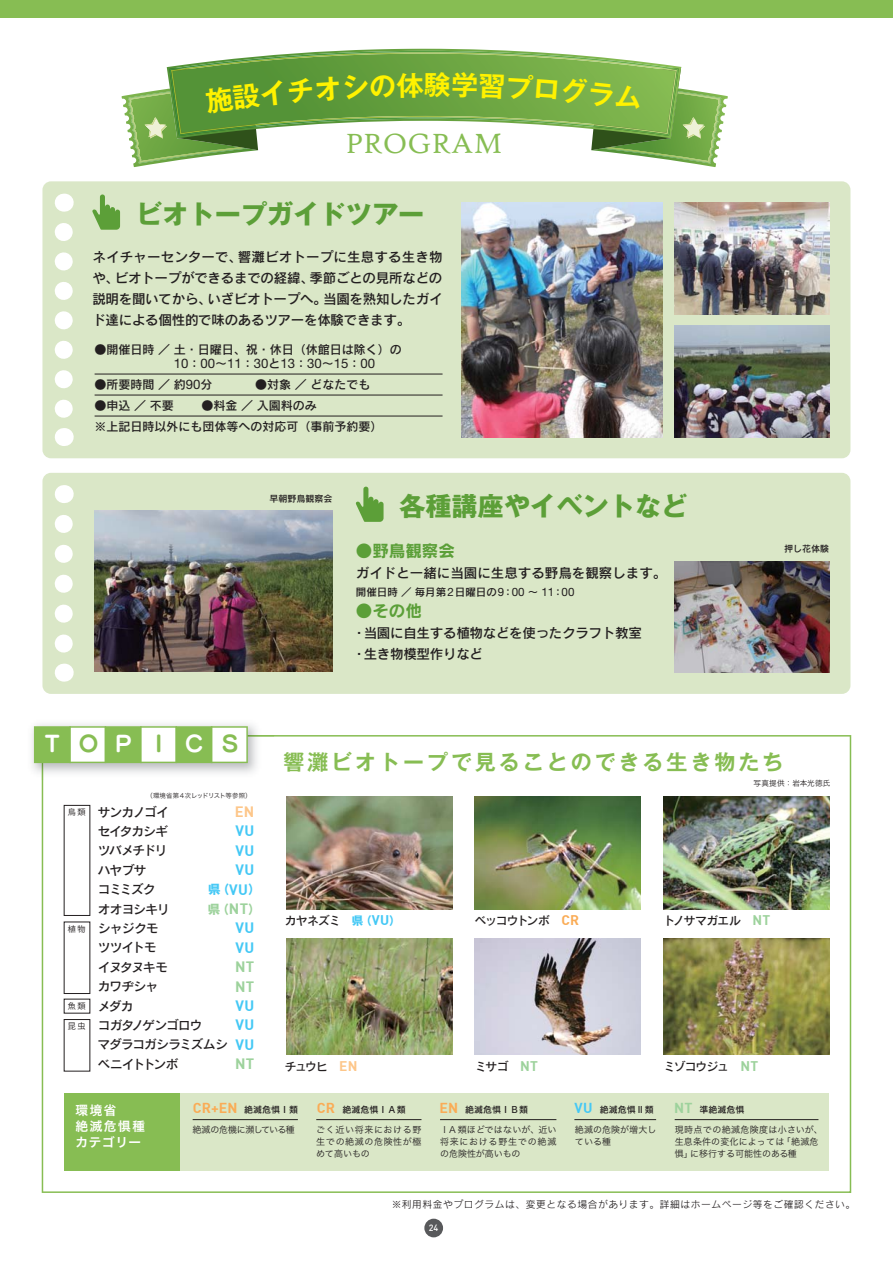
<style>
.page{position:relative;width:893px;height:1263px;background:#fff}
.page>*{position:absolute;margin:0;border:0;box-sizing:border-box;transform-origin:0 0}
.t1{font:29.85px "High Tower Text";color:#87bd53}
.t2{font:27px "Gothic MB101 Pro De Bold 90 msp RKSJ H";color:#fff200}
.t3{font:26.25px "Gothic MB101 Pro Bold 90 msp RKSJ H";color:#5c9f38}
.t4{font:22.2px "Seurat Pro B 90 msp RKSJ H";color:#fff}
.t5{font:21px "Gothic MB101 Pro De Bold 90 msp RKSJ H";letter-spacing:.14em;color:#87bd53}
.t6{font:16.5px "Rodin Pro B 90 msp RKSJ H";color:#5b9f38}
.t7{font:700 14.7px/19.4px "DIN";letter-spacing:.025em;color:#44c8f5;text-align:justify}
.t8{font:700 14.7px/19.4px "DIN";color:#9dd29c}
.t9{font:700 14.7px "DIN";color:#fdc689}
.t10{font:13.5px/21px "Rodin Pro DB 90 msp RKSJ H";letter-spacing:-.02em;color:#231f20;text-align:justify}
.t11{font:13.5px "Rodin Pro DB 90 msp RKSJ H";color:#231f20}
.t12{font:13.2px "Helvetica Neue LT Std";color:#231f20}
.t13{font:12.6px/16px "Hira Kaku Pro W6 90 msp RKSJ H";letter-spacing:.12em;color:#fff}
.t14{font:12.45px/19.4px "Rodin Pro DB 90 msp RKSJ H";letter-spacing:-.06em;color:#231f20}
.t15{font:12.45px/19.4px "Gothic MB101 Pro Bold 90 msp RKSJ H";color:#44c8f5}
.t16{font:12px/21px "Rodin Pro DB 90 msp RKSJ H";color:#231f20}
.t17{font:11.55px "Rodin Pro DB 90 msp RKSJ H";letter-spacing:-.07em;color:#231f20}
.t18{font:11.55px "Rodin Pro DB 90 msp RKSJ H";letter-spacing:-.1em;color:#231f20}
.t19{font:11.55px "Rodin Pro DB 90 msp RKSJ H";letter-spacing:-.045em;color:#231f20}
.t20{font:10.5px "Rodin Pro DB 90 msp RKSJ H";color:#231f20}
.t21{font:9.75px "Rodin Pro M 90 msp RKSJ H";letter-spacing:.06em;color:#231f20}
.t22{font:9px/12px "Hira Kaku Pro W3 90 msp RKSJ H";letter-spacing:.015em;color:#231f20;text-align:justify}
.t23{font:9px "Rodin Pro DB 90 msp RKSJ H";color:#231f20}
.t24{font:9px "Hira Kaku Pro W3 90 msp RKSJ H";letter-spacing:-.055em;color:#231f20}
.t25{font:500 9px "DIN";color:#fff}
.t26{font:8.1px "Koz Go Pro Regular 90 msp RKSJ H";letter-spacing:.16em;color:#231f20}
.t27{font:7.65px "Hira Kaku Pro W3 90 msp RKSJ H";letter-spacing:.02em;color:#231f20}
.t28{font:6.45px "Hira Kaku Pro W3 90 msp RKSJ H";letter-spacing:-.05em;color:#231f20}
.s1{font-family:"Rodin Pro DB 90 msp RKSJ H";font-size:12px}
.s2{font-family:"Helvetica Neue LT Std";font-size:13.2px}
.s3{font-family:"Helvetica Neue LT Std";font-size:11.55px}
.s4{color:#87bd53}
.s5{font-family:"DIN";font-weight:700;font-size:14.7px}
.s6{color:#9dd29c}
.s7{font-family:"DIN";font-weight:700;font-size:14.7px;color:#9dd29c}
.s8{font-family:"Gothic MB101 Pro Bold 90 msp RKSJ H";color:#44c8f5}
.s9{font-family:"DIN";font-weight:700;font-size:13.65px;color:#44c8f5}
.s10{font-family:"DIN";font-weight:700;font-size:13.65px;color:#faac56}
.s11{font-family:"DIN";font-weight:700;font-size:13.65px;color:#9dd29c}
.s12{font-family:"DIN";font-weight:700;font-size:13.65px;color:#fdc689}
.s13{font-family:"DIN";font-weight:700;font-size:14.1px;color:#faac56}
.s14{font-family:"DIN";font-weight:700;font-size:14.1px;color:#44c8f5}
.s15{font-family:"DIN";font-weight:700;font-size:14.1px;color:#9dd29c}
</style>
<div class="page">
<div style="left:0;top:0;width:893px;height:17px;background:#87bd53"></div>
<div style="left:42px;top:181px;width:808px;height:277px;background:#dae7c7;border-radius:9px"></div>
<hr style="left:95px;top:374px;width:347px;height:1px;background:#231f20">
<hr style="left:95px;top:395px;width:347px;height:1px;background:#231f20">
<hr style="left:95px;top:416px;width:347px;height:1px;background:#231f20">
<div style="left:42px;top:473px;width:808px;height:221px;background:#dae7c7;border-radius:9px"></div>
<svg style="left:92px;top:194px;width:28px;height:36px"></svg>
<svg style="left:356px;top:487px;width:27px;height:35px"></svg>
<svg style="left:64px;top:194px;width:1px;height:18px"></svg>
<svg style="left:55px;top:232px;width:18px;height:186px"></svg>
<svg style="left:64px;top:428px;width:1px;height:18px"></svg>
<svg style="left:64px;top:485px;width:1px;height:18px"></svg>
<svg style="left:55px;top:524px;width:18px;height:129px"></svg>
<svg style="left:64px;top:664px;width:1px;height:18px"></svg>
<img style="left:461px;top:203px;width:202px;height:234px">
<img style="left:675px;top:203px;width:154px;height:111px">
<img style="left:675px;top:325px;width:154px;height:112px">
<img style="left:675px;top:562px;width:154px;height:111px">
<img style="left:95px;top:511px;width:237px;height:161px">
<img style="left:42px;top:735px;width:809px;height:458px">
<hr style="left:193px;top:1119px;width:105px;height:1px;background:#231f20">
<hr style="left:316px;top:1119px;width:105px;height:1px;background:#231f20">
<hr style="left:440px;top:1119px;width:116px;height:1px;background:#231f20">
<hr style="left:574px;top:1119px;width:82px;height:1px;background:#231f20">
<hr style="left:675px;top:1119px;width:143px;height:1px;background:#231f20">
<img style="left:32px;top:724px;width:225px;height:56px">
<img style="left:42px;top:735px;width:232px;height:45px">
<svg style="left:34px;top:726px;width:214px;height:37px"></svg>
<div style="left:424px;top:1219px;width:19px;height:18px;background:#58595b;border-radius:50%"></div>
<svg style="left:122px;top:49px;width:604px;height:118px"></svg>
<h2 class="t2" style="left:424px;top:75px;width:29px">験</h2>
<h1 class="t1" style="left:345px;top:131px;width:159px">PROGRAM</h1>
<h3 class="t3" style="left:136px;top:205px;width:290px">ビオトープガイドツアー</h3>
<p class="t10" style="left:92px;top:248px;width:352px">ネイチャーセンターで、響灘ビオトープに生息する生き物や、ビオトープができるまでの経緯、季節ごとの見所などの説明を聞いてから、いざビオトープへ。当園を熟知したガイド達による個性的で味のあるツアーを体験できます。</p>
<p class="t16" style="left:95px;top:341px;width:309px">●開催日時／土・日曜日、祝・休日（休館日は除く）の</p>
<p class="t12" style="left:174px;top:356px;width:203px">10<span class="s1">：</span>00<span class="s1">～</span>11<span class="s1">：</span>30<span class="s1">と</span>13<span class="s1">：</span>30<span class="s1">～</span>15<span class="s1">：</span>00</p>
<p class="t16" style="left:95px;top:376px;width:120px">●所要時間／約<span class="s2">90</span>分</p>
<p class="t16" style="left:255px;top:376px;width:117px">●対象／どなたでも</p>
<p class="t16" style="left:95px;top:397px;width:81px">●申込／不要</p>
<p class="t16" style="left:95px;top:397px;width:290px;text-indent:107px">●料金／入園料のみ<br>※上記日時以外にも団体等への対応可（事前予約要）</p>
<p class="t23" style="left:269px;top:495px;width:64px">早朝野鳥観察会</p>
<h3 class="t3" style="left:399px;top:497px;width:290px">各種講座やイベントなど</h3>
<p class="t6" style="left:356px;top:545px;width:100px">●野鳥観察会</p>
<p class="t11" style="left:356px;top:568px;width:312px">ガイドと一緒に当園に生息する野鳥を観察します。</p>
<p class="t20" style="left:356px;top:588px;width:220px">開催日時／毎月第<span class="s3">2</span>日曜日の<span class="s3">9</span>：<span class="s3">00</span> ～ <span class="s3">11</span>：<span class="s3">00</span></p>
<p class="t6" style="left:356px;top:605px;width:67px">●その他</p>
<p class="t10" style="left:352px;top:624px;width:291px">・当園に自生する植物などを使ったクラフト教室・生き物模型作りなど</p>
<p class="t23" style="left:784px;top:545px;width:47px">押し花体験</p>
<h3 class="t4" style="left:45px;top:736px;width:194px">T<span class="s4">O</span>P <span class="s4">I</span> C<span class="s4">S</span></h3>
<p class="t26" style="left:68px;top:809px;width:19px">鳥類</p>
<p class="t26" style="left:68px;top:926px;width:19px">植物</p>
<p class="t26" style="left:68px;top:1003px;width:19px">魚類</p>
<p class="t26" style="left:68px;top:1023px;width:19px">昆虫</p>
<p class="t28" style="left:147px;top:794px;width:106px">（環境省第４次レッドリスト等参照）</p>
<p class="t14" style="left:98px;top:804px;width:131px">サンカノゴイ<br>セイタカシギ<br>ツバメチドリ<br>ハヤブサ<br>コミミズク<br>オオヨシキリ<br>シャジクモ<br>ツツイトモ<br>イヌタヌキモ<br>カワヂシャ<br>メダカ<br>コガタノゲンゴロウ<br>マダラコガシラミズムシベニイトトンボ</p>
<p class="t9" style="left:235px;top:802px;width:21px">EN</p>
<p class="t7" style="left:236px;top:821px;width:20px">VU VU VU</p>
<p class="t15" style="left:208px;top:881px;width:54px">県（<span class="s5">VU</span>）<span class="s6">県（</span><span class="s7">NT</span><span class="s6">）</span></p>
<p class="t7" style="left:236px;top:918px;width:20px">VU<br>VU</p>
<p class="t8" style="left:235px;top:957px;width:21px">NT<br>NT</p>
<p class="t7" style="left:236px;top:995px;width:20px">VU VU VU</p>
<p class="t8" style="left:235px;top:1054px;width:21px">NT</p>
<h3 class="t5" style="left:283px;top:754px;width:501px">響灘ビオトープで見ることのできる生き物たち</h3>
<p class="t27" style="left:753px;top:780px;width:78px">写真提供：岩本光徳氏</p>
<p class="t17" style="left:285px;top:916px;width:118px">カヤネズミ <span class="s8">県（</span><span class="s9">VU</span><span class="s8">）</span></p>
<p class="t18" style="left:475px;top:916px;width:106px">ベッコウトンボ <span class="s10">CR</span></p>
<p class="t19" style="left:663px;top:916px;width:108px">トノサマガエル <span class="s11">NT</span></p>
<p class="t17" style="left:285px;top:1062px;width:74px">チュウヒ <span class="s12">EN</span></p>
<p class="t17" style="left:475px;top:1062px;width:65px">ミサゴ <span class="s11">NT</span></p>
<p class="t17" style="left:663px;top:1062px;width:96px">ミゾコウジュ <span class="s11">NT</span></p>
<p class="t13" style="left:76px;top:1104px;width:71px">環境省<br>絶滅危惧種カテゴリー</p>
<p class="t23" style="left:193px;top:1106px;width:107px"><span class="s13">CR+EN</span> 絶滅危惧Ⅰ類</p>
<p class="t24" style="left:193px;top:1126px;width:104px">絶滅の危機に瀕している種</p>
<p class="t23" style="left:317px;top:1106px;width:90px"><span class="s13">CR</span> 絶滅危惧ⅠＡ類</p>
<p class="t22" style="left:316px;top:1125px;width:107px">ごく近い将来における野生での絶滅の危険性が極めて高いもの</p>
<p class="t23" style="left:439px;top:1106px;width:90px"><span class="s13">EN</span> 絶滅危惧ⅠＢ類</p>
<p class="t22" style="left:440px;top:1125px;width:118px">ⅠA 類ほどではないが、近い将来における野生での絶滅の危険性が高いもの</p>
<p class="t23" style="left:574px;top:1106px;width:81px"><span class="s14">VU</span> 絶滅危惧Ⅱ類</p>
<p class="t22" style="left:575px;top:1125px;width:83px">絶滅の危険が増大している種</p>
<p class="t23" style="left:674px;top:1106px;width:72px"><span class="s15">NT</span> 準絶滅危惧</p>
<p class="t22" style="left:675px;top:1125px;width:150px;text-align:left">現時点での絶滅危険度は小さいが、生息条件の変化によっては「絶滅危惧」に移行する可能性のある種</p>
<p class="t21" style="left:392px;top:1201px;width:465px">※利用料金やプログラムは、変更となる場合があります。詳細はホームページ等をご確認ください。</p>
<p class="t25" style="left:429px;top:1222px;width:11px">24</p>
</div>
